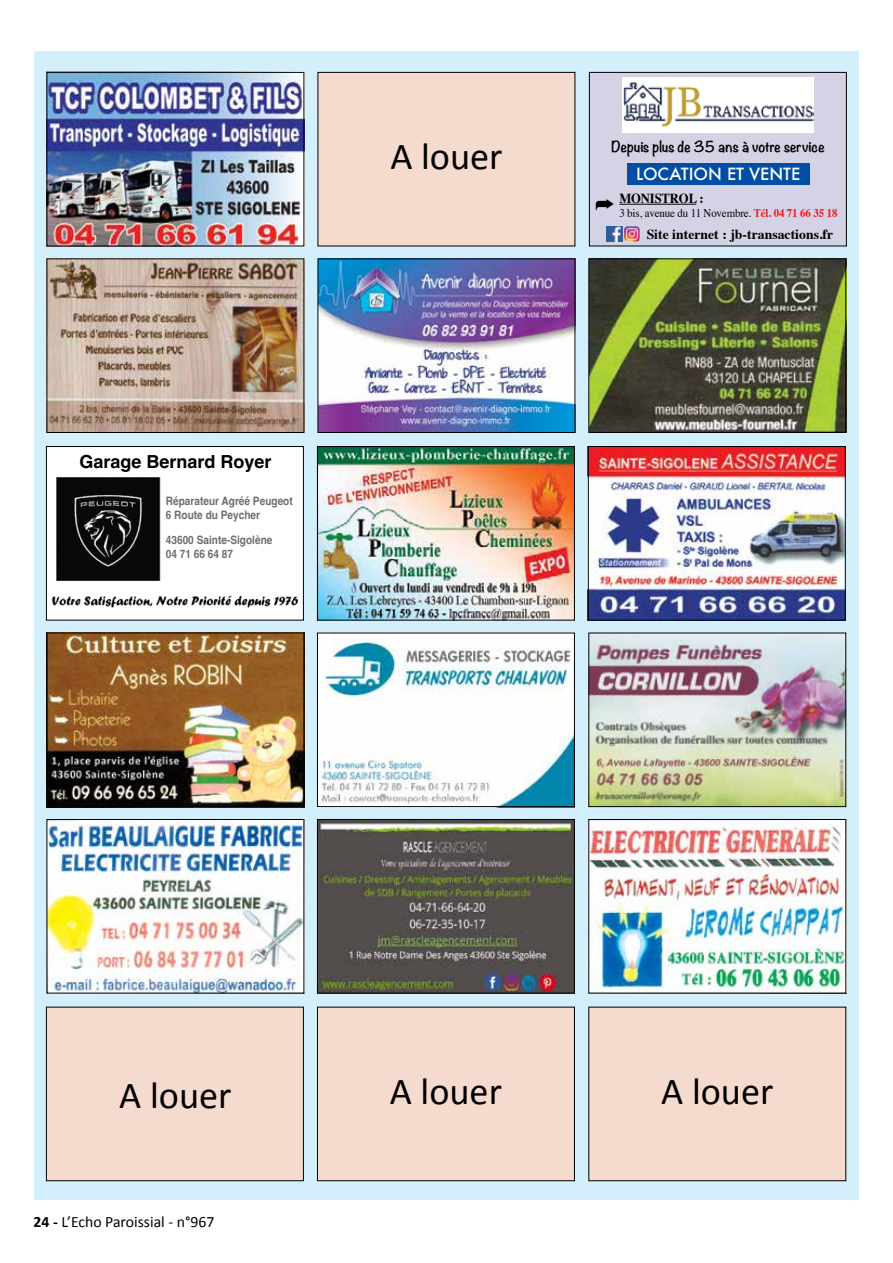
<style>
.page{position:relative;width:893px;height:1263px;background:#fff}
.page>*{position:absolute;margin:0;border:0;box-sizing:border-box;transform-origin:0 0}
.t1{font:38.25px "Calibri";color:#000}
.t2{font:700 18px "Helvetica";color:#000}
.t3{font:500 16.35px "Futura";color:#fff}
.t4{font:15.75px "Calibri";color:#000}
.t5{font:700 13.8px "Times";color:#000}
.t6{font:700 13.8px "Times";color:#000;scale:.92 1}
.t7{font:700 13.5px "Noteworthy";color:#000}
.t8{font:11.85px "Times";letter-spacing:-.01em;color:#000;scale:.92 1}
.t9{font:700 11.55px/14px "Helvetica";color:#6d6e71;scale:.87 1}
.s1{font-weight:700;color:#ed1d24}
.s2{font-weight:700}
</style>
<div class="page">
<div style="left:34px;top:51px;width:825px;height:1148px;background:#d4effc"></div>
<img style="left:48px;top:74px;width:254px;height:170px">
<div style="left:46px;top:72px;width:258px;height:174px;border:1px solid #000"></div>
<img style="left:48px;top:260px;width:254px;height:171px">
<div style="left:46px;top:258px;width:258px;height:175px;border:1px solid #000"></div>
<div style="left:46px;top:446px;width:257px;height:174px;background:#fff"></div>
<img style="left:51px;top:477px;width:247px;height:131px">
<div style="left:46px;top:446px;width:258px;height:174px;border:1px solid #000"></div>
<img style="left:320px;top:260px;width:253px;height:171px">
<div style="left:318px;top:258px;width:257px;height:175px;border:1px solid #000"></div>
<img style="left:319px;top:448px;width:254px;height:170px">
<div style="left:317px;top:446px;width:258px;height:174px;border:1px solid #000"></div>
<img style="left:590px;top:448px;width:254px;height:170px">
<div style="left:588px;top:446px;width:258px;height:174px;border:1px solid #000"></div>
<img style="left:48px;top:635px;width:254px;height:170px">
<div style="left:46px;top:633px;width:258px;height:174px;border:1px solid #000"></div>
<img style="left:319px;top:635px;width:254px;height:170px">
<div style="left:317px;top:633px;width:258px;height:174px;border:1px solid #000"></div>
<img style="left:48px;top:821px;width:254px;height:170px">
<div style="left:46px;top:819px;width:258px;height:174px;border:1px solid #000"></div>
<div style="left:46px;top:1007px;width:257px;height:174px;background:#f5dace"></div>
<div style="left:46px;top:1007px;width:258px;height:174px;border:1px solid #000"></div>
<img style="left:590px;top:260px;width:254px;height:171px">
<div style="left:588px;top:258px;width:258px;height:175px;border:1px solid #000"></div>
<img style="left:319px;top:821px;width:254px;height:170px">
<div style="left:317px;top:819px;width:258px;height:174px;border:1px solid #000"></div>
<img style="left:590px;top:635px;width:254px;height:170px">
<div style="left:588px;top:633px;width:258px;height:174px;border:1px solid #000"></div>
<img style="left:590px;top:821px;width:254px;height:170px">
<div style="left:588px;top:819px;width:258px;height:174px;border:1px solid #000"></div>
<div style="left:317px;top:1007px;width:257px;height:174px;background:#f5dace"></div>
<div style="left:317px;top:1007px;width:258px;height:174px;border:1px solid #000"></div>
<div style="left:318px;top:72px;width:257px;height:174px;background:#f5dace"></div>
<div style="left:318px;top:72px;width:257px;height:174px;border:1px solid #000"></div>
<div style="left:589px;top:1007px;width:257px;height:174px;background:#f5dace"></div>
<div style="left:588px;top:1007px;width:258px;height:174px;border:1px solid #000"></div>
<div style="left:589px;top:72px;width:257px;height:174px;background:#d4d3e6"></div>
<div style="left:589px;top:72px;width:258px;height:174px;border:1px solid #000"></div>
<img style="left:622px;top:77px;width:191px;height:55px">
<hr style="left:619px;top:204px;width:77px;height:1px;background:#000">
<div style="left:627px;top:163px;width:183px;height:21px;background:#034ea2"></div>
<img style="left:606px;top:226px;width:16px;height:15px">
<img style="left:624px;top:226px;width:16px;height:16px">
<h1 class="t1" style="left:390px;top:132px;width:114px">A louer</h1>
<h2 class="t2" style="left:79px;top:451px;width:194px">Garage Bernard Royer</h2>
<p class="t9" style="left:166px;top:495px;width:147px">Réparateur Agréé Peugeot<br>6 Route du Peycher</p>
<p class="t9" style="left:166px;top:534px;width:124px">43600 Sainte-Sigolène<br>04 71 66 64 87</p>
<p class="t7" style="left:611px;top:134px;width:215px">Depuis plus de 35 ans à votre service</p>
<p class="t6" style="left:619px;top:185px;width:93px">MONISTROL :</p>
<p class="t8" style="left:619px;top:202px;width:239px">3 bis, avenue du 11 Novembre. <span class="s1">Tél. 04 71 66 35 18</span></p>
<h3 class="t3" style="left:636px;top:163px;width:166px">LOCATION ET VENTE</h3>
<p class="t5" style="left:647px;top:221px;width:188px">Site internet : jb-transactions.fr</p>
<h1 class="t1" style="left:119px;top:1072px;width:114px">A louer</h1>
<h1 class="t1" style="left:661px;top:1067px;width:114px">A louer</h1>
<h1 class="t1" style="left:390px;top:1067px;width:114px">A louer</h1>
<h3 class="t4" style="left:34px;top:1212px;width:182px"><span class="s2">24 -</span> L’Echo Paroissial - n°967</h3>
</div>
